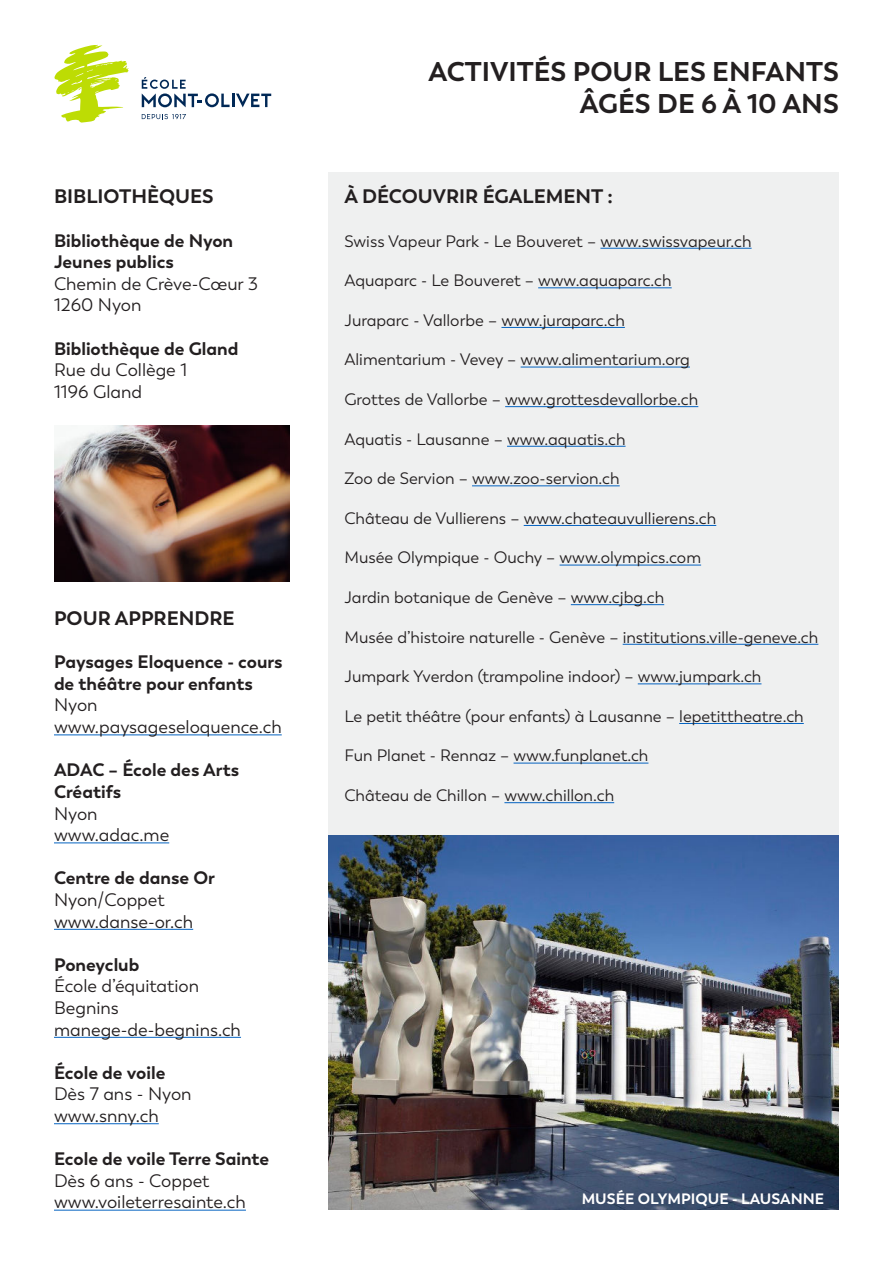
<style>
.page{position:relative;width:893px;height:1263px;background:#fff}
.page>*{position:absolute;margin:0;border:0;box-sizing:border-box;transform-origin:0 0}
.t1{font:700 27px/32.4px "Trenda";color:#231f20;text-align:right}
.t2{font:700 19.5px "Trenda";color:#231f20}
.t3{font:18px/21.6px "Trenda";color:#231f20}
.t4{font:700 18px/21.6px "Trenda";color:#231f20}
.t5{font:16.5px "Trenda";color:#231f20}
.t6{font:700 15px "Trenda";color:#fff}
</style>
<div class="page">
<img style="left:329px;top:834px;width:510px;height:375px">
<div style="left:329px;top:172px;width:510px;height:662px;background:#eff0f0"></div>
<svg style="left:142px;top:114px;width:44px;height:5px"></svg>
<svg style="left:142px;top:77px;width:129px;height:30px"></svg>
<svg style="left:54px;top:45px;width:75px;height:78px"></svg>
<hr style="left:54px;top:734px;width:228px;height:1px;background:#0563c1">
<hr style="left:54px;top:842px;width:115px;height:1px;background:#0563c1">
<hr style="left:54px;top:929px;width:139px;height:1px;background:#0563c1">
<hr style="left:54px;top:1037px;width:187px;height:1px;background:#0563c1">
<hr style="left:54px;top:1123px;width:105px;height:1px;background:#0563c1">
<hr style="left:54px;top:1210px;width:192px;height:1px;background:#0563c1">
<hr style="left:600px;top:248px;width:152px;height:1px;background:#0563c1">
<hr style="left:538px;top:287px;width:134px;height:1px;background:#0563c1">
<hr style="left:501px;top:327px;width:124px;height:1px;background:#0563c1">
<hr style="left:521px;top:367px;width:169px;height:1px;background:#0563c1">
<hr style="left:505px;top:406px;width:193px;height:1px;background:#0563c1">
<hr style="left:507px;top:446px;width:119px;height:1px;background:#0563c1">
<hr style="left:472px;top:485px;width:148px;height:1px;background:#0563c1">
<hr style="left:524px;top:525px;width:192px;height:1px;background:#0563c1">
<hr style="left:560px;top:565px;width:141px;height:1px;background:#0563c1">
<hr style="left:571px;top:604px;width:93px;height:1px;background:#0563c1">
<hr style="left:623px;top:644px;width:195px;height:1px;background:#0563c1">
<hr style="left:638px;top:683px;width:123px;height:1px;background:#0563c1">
<hr style="left:679px;top:723px;width:125px;height:1px;background:#0563c1">
<hr style="left:513px;top:763px;width:135px;height:1px;background:#0563c1">
<hr style="left:504px;top:802px;width:110px;height:1px;background:#0563c1">
<img style="left:54px;top:425px;width:235px;height:156px">
<p class="t2" style="left:54px;top:185px;width:161px">BIBLIOTHÈQUES</p>
<p class="t4" style="left:54px;top:229px;width:181px">Bibliothèque de Nyon<br>Jeunes publics</p>
<p class="t3" style="left:54px;top:273px;width:205px">Chemin de Crève-Cœur 3<br>1260 Nyon</p>
<p class="t4" style="left:54px;top:337px;width:186px">Bibliothèque de Gland</p>
<p class="t3" style="left:54px;top:359px;width:135px">Rue du Collège 1<br>1196 Gland</p>
<p class="t2" style="left:54px;top:607px;width:182px">POUR APPRENDRE</p>
<p class="t4" style="left:54px;top:651px;width:230px">Paysages Eloquence - cours de théâtre pour enfants</p>
<p class="t3" style="left:54px;top:694px;width:229px">Nyon www.paysageseloquence.ch</p>
<p class="t4" style="left:54px;top:759px;width:187px">ADAC – École des Arts<br>Créatifs</p>
<p class="t3" style="left:54px;top:802px;width:117px">Nyon www.adac.me</p>
<p class="t4" style="left:54px;top:867px;width:163px">Centre de danse Or</p>
<p class="t3" style="left:54px;top:889px;width:141px">Nyon/Coppet www.danse-or.ch</p>
<p class="t4" style="left:54px;top:953px;width:87px">Poneyclub</p>
<p class="t3" style="left:54px;top:975px;width:189px">École d’équitation<br>Begnins manege-de-begnins.ch</p>
<p class="t4" style="left:54px;top:1061px;width:113px">École de voile</p>
<p class="t3" style="left:54px;top:1083px;width:139px">Dès 7 ans - Nyon www.snny.ch</p>
<p class="t4" style="left:54px;top:1148px;width:217px">Ecole de voile Terre Sainte</p>
<p class="t3" style="left:54px;top:1170px;width:193px">Dès 6 ans - Coppet www.voileterresainte.ch</p>
<h1 class="t1" style="left:428px;top:55px;width:412px">ACTIVITÉS POUR LES ENFANTS<br>ÂGÉS DE 6 À 10 ANS</h1>
<p class="t2" style="left:344px;top:185px;width:270px">À DÉCOUVRIR ÉGALEMENT :</p>
<p class="t5" style="left:344px;top:232px;width:409px">Swiss Vapeur Park - Le Bouveret – www.swissvapeur.ch</p>
<p class="t5" style="left:344px;top:271px;width:329px">Aquaparc - Le Bouveret – www.aquaparc.ch</p>
<p class="t5" style="left:344px;top:311px;width:282px">Juraparc - Vallorbe – www.juraparc.ch</p>
<p class="t5" style="left:344px;top:351px;width:347px">Alimentarium - Vevey – www.alimentarium.org</p>
<p class="t5" style="left:344px;top:390px;width:355px">Grottes de Vallorbe – www.grottesdevallorbe.ch</p>
<p class="t5" style="left:344px;top:430px;width:283px">Aquatis - Lausanne – www.aquatis.ch</p>
<p class="t5" style="left:344px;top:469px;width:277px">Zoo de Servion – www.zoo-servion.ch</p>
<p class="t5" style="left:344px;top:509px;width:373px">Château de Vullierens – www.chateauvullierens.ch</p>
<p class="t5" style="left:344px;top:549px;width:358px">Musée Olympique - Ouchy – www.olympics.com</p>
<p class="t5" style="left:344px;top:588px;width:321px">Jardin botanique de Genève – www.cjbg.ch</p>
<p class="t5" style="left:344px;top:628px;width:475px">Musée d’histoire naturelle - Genève – institutions.ville-geneve.ch</p>
<p class="t5" style="left:344px;top:667px;width:419px">Jumpark Yverdon (trampoline indoor) – www.jumpark.ch</p>
<p class="t5" style="left:344px;top:707px;width:461px">Le petit théâtre (pour enfants) à Lausanne – lepetittheatre.ch</p>
<p class="t5" style="left:344px;top:747px;width:306px">Fun Planet - Rennaz – www.funplanet.ch</p>
<p class="t5" style="left:344px;top:786px;width:271px">Château de Chillon – www.chillon.ch</p>
<p class="t6" style="left:582px;top:1190px;width:244px">MUSÉE OLYMPIQUE - LAUSANNE</p>
</div>
